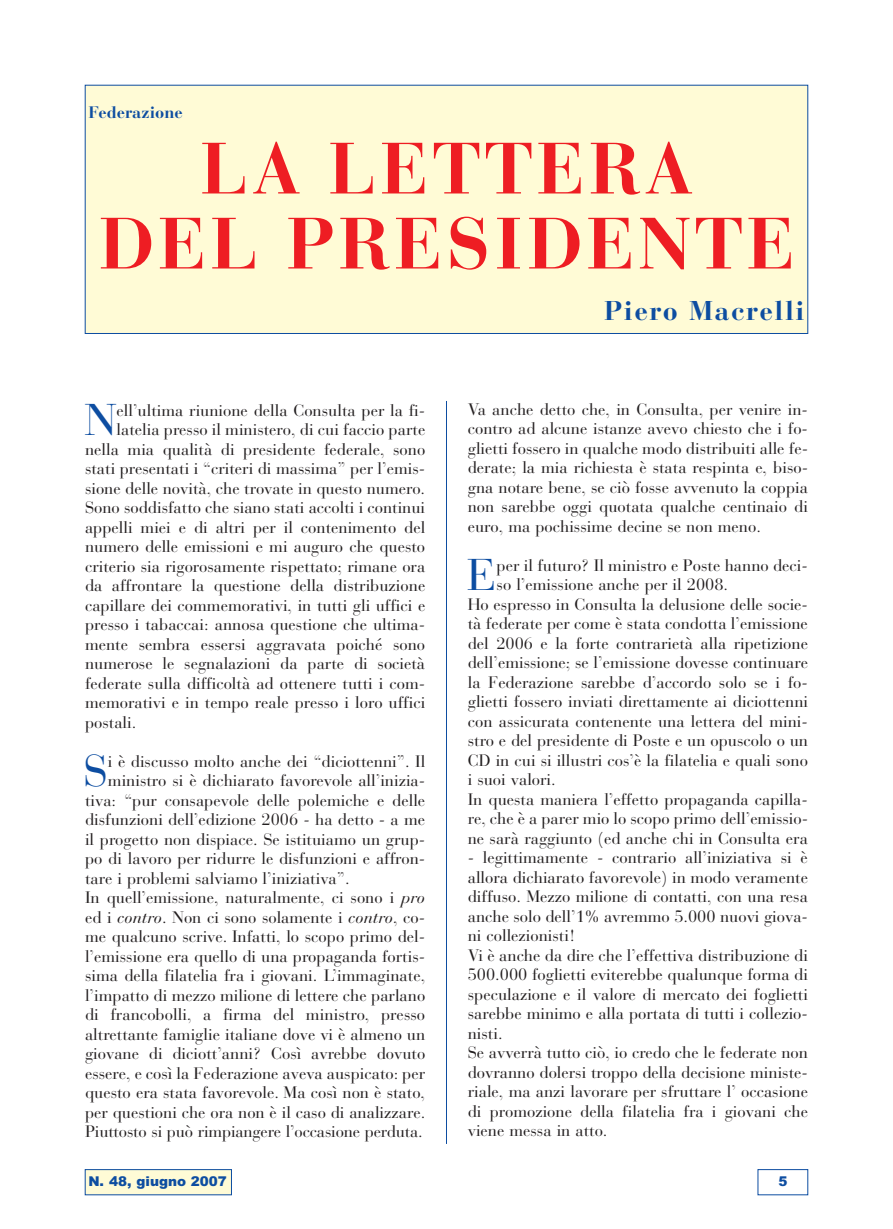
<style>
.page{position:relative;width:893px;height:1229px;background:#fff}
.page>*{position:absolute;margin:0;border:0;box-sizing:border-box;transform-origin:0 0}
.t1{font:700 72px/75px "Bauer Bodoni";letter-spacing:.055em;color:#ee1d23;text-align:center}
.t2{font:44.1px "Bauer Bodoni";color:#0d4da1}
.t3{font:700 27px "Bauer Bodoni";letter-spacing:.055em;color:#0d4da1}
.t4{font:16.5px/19.5px "Bauer Bodoni";color:#231f20;text-align:justify}
.t5{font:700 16.5px "Bauer Bodoni";color:#0d4da1}
.t6{font:900 13.5px "Arial";color:#0d4da1}
.s1{font-style:italic}
</style>
<div class="page">
<hr style="left:446px;top:401px;width:1px;height:743px;background:#0d4da1">
<div style="left:85px;top:1169px;width:146px;height:26px;background:#fffbd6"></div>
<div style="left:85px;top:1169px;width:147px;height:26px;border:1px solid #0d4da1"></div>
<div style="left:758px;top:1169px;width:50px;height:26px;border:1px solid #0d4da1"></div>
<div style="left:85px;top:85px;width:723px;height:248px;background:#fffbd6"></div>
<div style="left:85px;top:85px;width:723px;height:249px;border:1px solid #0d4da1"></div>
<p class="t5" style="left:88px;top:107px;width:96px">Federazione</p>
<h1 class="t1" style="left:98px;top:140px;width:698px">LA LETTERA<br>DEL PRESIDENTE</h1>
<h3 class="t3" style="left:604px;top:300px;width:202px">Piero Macrelli</h3>
<h2 class="t2" style="left:85px;top:404px;width:33px">N</h2>
<p class="t4" style="left:117px;top:402px;width:310px">ell’ultima riunione della Consulta per la fi-</p>
<p class="t4" style="left:117px;top:422px;width:310px">latelia presso il ministero, di cui faccio parte</p>
<p class="t4" style="left:85px;top:441px;width:342px">nella mia qualità di presidente federale, sono</p>
<p class="t4" style="left:85px;top:461px;width:342px">stati presentati i “criteri di massima” per l’emis-</p>
<p class="t4" style="left:85px;top:480px;width:342px">sione delle novità, che trovate in questo numero.</p>
<p class="t4" style="left:85px;top:500px;width:342px">Sono soddisfatto che siano stati accolti i continui</p>
<p class="t4" style="left:85px;top:519px;width:342px">appelli miei e di altri per il contenimento del</p>
<p class="t4" style="left:85px;top:539px;width:342px">numero delle emissioni e mi auguro che questo</p>
<p class="t4" style="left:85px;top:558px;width:342px">criterio sia rigorosamente rispettato; rimane ora</p>
<p class="t4" style="left:85px;top:578px;width:342px">da affrontare la questione della distribuzione</p>
<p class="t4" style="left:85px;top:597px;width:342px">capillare dei commemorativi, in tutti gli uffici e</p>
<p class="t4" style="left:85px;top:617px;width:342px">presso i tabaccai: annosa questione che ultima-</p>
<p class="t4" style="left:85px;top:636px;width:342px">mente sembra essersi aggravata poiché sono</p>
<p class="t4" style="left:85px;top:656px;width:342px">numerose le segnalazioni da parte di società</p>
<p class="t4" style="left:85px;top:675px;width:342px">federate sulla difficoltà ad ottenere tutti i com-</p>
<p class="t4" style="left:85px;top:695px;width:342px">memorativi e in tempo reale presso i loro uffici</p>
<p class="t4" style="left:85px;top:714px;width:53px">postali.</p>
<h2 class="t2" style="left:84px;top:755px;width:26px">S</h2>
<p class="t4" style="left:108px;top:753px;width:319px">i è discusso molto anche dei “diciottenni”. Il</p>
<p class="t4" style="left:108px;top:773px;width:319px">ministro si è dichiarato favorevole all’inizia-</p>
<p class="t4" style="left:85px;top:792px;width:342px">tiva: “pur consapevole delle polemiche e delle</p>
<p class="t4" style="left:85px;top:812px;width:342px">disfunzioni dell’edizione 2006 - ha detto - a me</p>
<p class="t4" style="left:85px;top:831px;width:342px">il progetto non dispiace. Se istituiamo un grup-</p>
<p class="t4" style="left:85px;top:851px;width:342px">po di lavoro per ridurre le disfunzioni e affron-</p>
<p class="t4" style="left:85px;top:870px;width:266px">tare i problemi salviamo l’iniziativa”.</p>
<p class="t4" style="left:85px;top:890px;width:342px">In quell’emissione, naturalmente, ci sono i <span class="s1">pro</span></p>
<p class="t4" style="left:85px;top:909px;width:342px">ed i <span class="s1">contro</span>. Non ci sono solamente i <span class="s1">contro</span>, co-</p>
<p class="t4" style="left:85px;top:929px;width:342px">me qualcuno scrive. Infatti, lo scopo primo del-</p>
<p class="t4" style="left:85px;top:948px;width:342px">l’emissione era quello di una propaganda fortis-</p>
<p class="t4" style="left:85px;top:968px;width:342px">sima della filatelia fra i giovani. L’immaginate,</p>
<p class="t4" style="left:85px;top:987px;width:342px">l’impatto di mezzo milione di lettere che parlano</p>
<p class="t4" style="left:85px;top:1007px;width:342px">di francobolli, a firma del ministro, presso</p>
<p class="t4" style="left:85px;top:1026px;width:342px">altrettante famiglie italiane dove vi è almeno un</p>
<p class="t4" style="left:85px;top:1046px;width:342px">giovane di diciott’anni? Così avrebbe dovuto</p>
<p class="t4" style="left:85px;top:1065px;width:342px">essere, e così la Federazione aveva auspicato: per</p>
<p class="t4" style="left:85px;top:1085px;width:342px">questo era stata favorevole. Ma così non è stato,</p>
<p class="t4" style="left:85px;top:1104px;width:342px">per questioni che ora non è il caso di analizzare.</p>
<p class="t4" style="left:85px;top:1124px;width:339px">Piuttosto si può rimpiangere l’occasione perduta.</p>
<p class="t4" style="left:468px;top:401px;width:342px">Va anche detto che, in Consulta, per venire in&shy;contro ad alcune istanze avevo chiesto che i fo&shy;glietti fossero in qualche modo distribuiti alle fe&shy;derate; la mia richiesta è stata respinta e, biso&shy;gna notare bene, se ciò fosse avvenuto la coppia non sarebbe oggi quotata qualche centinaio di euro, ma pochissime decine se non meno.</p>
<h2 class="t2" style="left:467px;top:559px;width:31px">E</h2>
<p class="t4" style="left:497px;top:557px;width:313px">per il futuro? Il ministro e Poste hanno deci-</p>
<p class="t4" style="left:497px;top:577px;width:233px">so l’emissione anche per il 2008.</p>
<p class="t4" style="left:468px;top:596px;width:342px">Ho espresso in Consulta la delusione delle socie-</p>
<p class="t4" style="left:468px;top:616px;width:342px">tà federate per come è stata condotta l’emissione</p>
<p class="t4" style="left:468px;top:635px;width:342px">del 2006 e la forte contrarietà alla ripetizione</p>
<p class="t4" style="left:468px;top:655px;width:342px">dell’emissione; se l’emissione dovesse continuare</p>
<p class="t4" style="left:468px;top:674px;width:342px">la Federazione sarebbe d’accordo solo se i fo-</p>
<p class="t4" style="left:468px;top:694px;width:342px">glietti fossero inviati direttamente ai diciottenni</p>
<p class="t4" style="left:468px;top:713px;width:342px">con assicurata contenente una lettera del mini-</p>
<p class="t4" style="left:468px;top:733px;width:342px">stro e del presidente di Poste e un opuscolo o un</p>
<p class="t4" style="left:468px;top:752px;width:342px">CD in cui si illustri cos’è la filatelia e quali sono</p>
<p class="t4" style="left:468px;top:772px;width:90px">i suoi valori.</p>
<p class="t4" style="left:468px;top:791px;width:342px">In questa maniera l’effetto propaganda capilla-</p>
<p class="t4" style="left:468px;top:811px;width:342px">re, che è a parer mio lo scopo primo dell’emissio-</p>
<p class="t4" style="left:468px;top:830px;width:342px">ne sarà raggiunto (ed anche chi in Consulta era</p>
<p class="t4" style="left:468px;top:850px;width:342px;text-align:left">- legittimamente - contrario all’iniziativa si è allora dichiarato favorevole) in modo veramente diffuso. Mezzo milione di contatti, con una resa anche solo dell’1% avremmo 5.000 nuovi giova&shy;ni collezionisti!<br>Vi è anche da dire che l’effettiva distribuzione di 500.000 foglietti eviterebbe qualunque forma di speculazione e il valore di mercato dei foglietti sarebbe minimo e alla portata di tutti i collezio&shy;nisti.<br>Se avverrà tutto ciò, io credo che le federate non dovranno dolersi troppo della decisione ministe&shy;riale, ma anzi lavorare per sfruttare l’ occasione di promozione della filatelia fra i giovani che viene messa in atto.</p>
<p class="t6" style="left:88px;top:1173px;width:140px">N. 48, giugno 2007</p>
<p class="t6" style="left:778px;top:1173px;width:11px">5</p>
</div>
